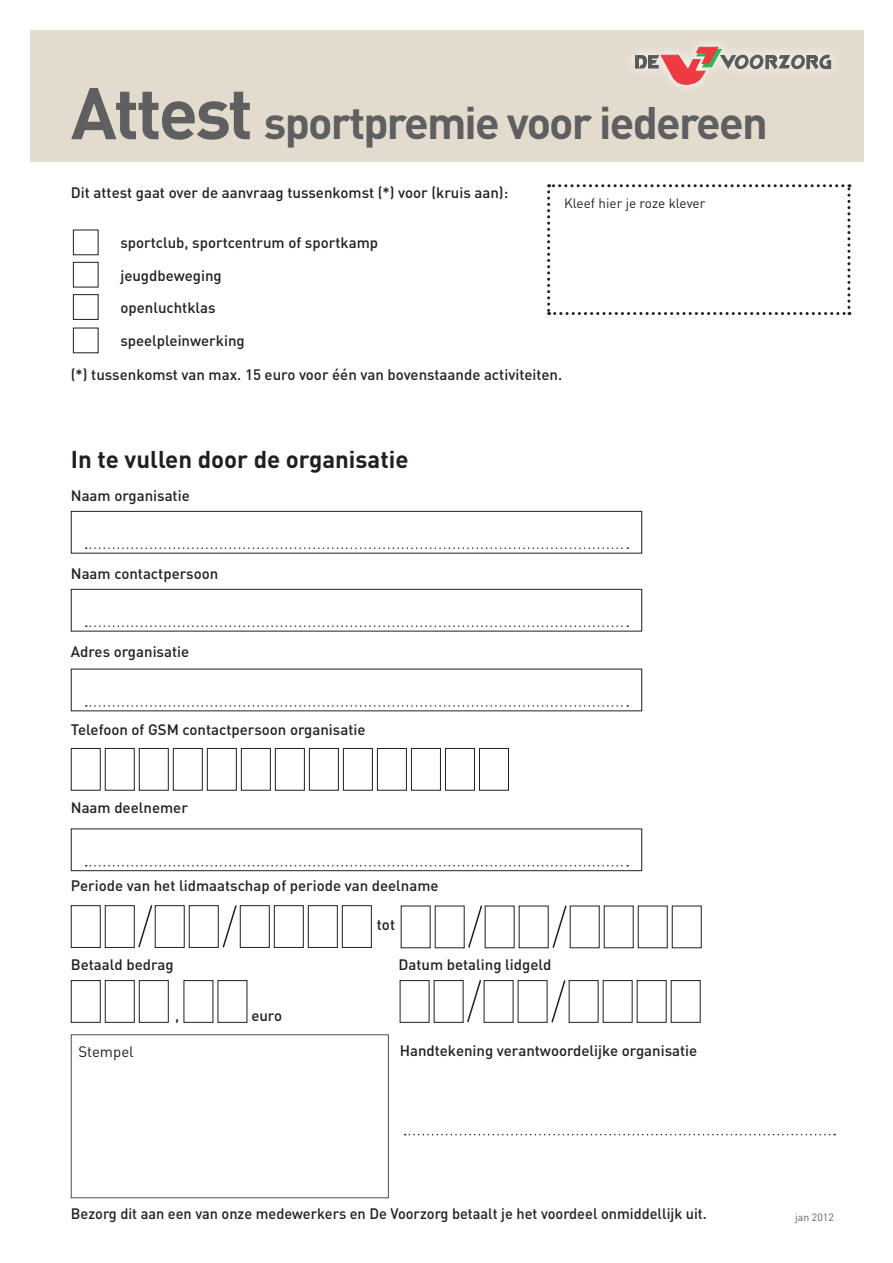
<style>
.page{position:relative;width:893px;height:1263px;background:#fff}
.page>*{position:absolute;margin:0;border:0;box-sizing:border-box;transform-origin:0 0}
.t1{font:700 45px "DIN";letter-spacing:-.04em;color:#5f5f62}
.t2{font:700 24px "DIN";color:#231f20}
.t3{font:500 15px "DIN";color:#231f20}
.t4{font:15px "DIN";color:#231f20}
.t5{font:13.5px "DIN";color:#231f20}
.t6{font:10.5px "DIN";color:#5f5f62}
.s1{font-size:72px}
</style>
<div class="page">
<div style="left:30px;top:30px;width:833px;height:132px;background:#e3dcce"></div>
<svg style="left:547px;top:184px;width:303px;height:131px"></svg>
<div style="left:73px;top:262px;width:26px;height:25px;border:1px solid #231f20"></div>
<div style="left:73px;top:294px;width:26px;height:26px;border:1px solid #231f20"></div>
<div style="left:71px;top:511px;width:571px;height:42px;border:1px solid #231f20"></div>
<svg style="left:86px;top:547px;width:542px;height:2px"></svg>
<div style="left:71px;top:589px;width:571px;height:42px;border:1px solid #231f20"></div>
<svg style="left:86px;top:625px;width:542px;height:2px"></svg>
<svg style="left:86px;top:705px;width:542px;height:2px"></svg>
<div style="left:71px;top:828px;width:571px;height:43px;border:1px solid #231f20"></div>
<svg style="left:86px;top:865px;width:542px;height:1px"></svg>
<div style="left:71px;top:905px;width:30px;height:43px;border:1px solid #231f20"></div>
<div style="left:105px;top:905px;width:30px;height:43px;border:1px solid #231f20"></div>
<div style="left:155px;top:905px;width:30px;height:43px;border:1px solid #231f20"></div>
<div style="left:189px;top:905px;width:30px;height:43px;border:1px solid #231f20"></div>
<div style="left:240px;top:905px;width:30px;height:43px;border:1px solid #231f20"></div>
<div style="left:274px;top:905px;width:30px;height:43px;border:1px solid #231f20"></div>
<div style="left:308px;top:905px;width:30px;height:43px;border:1px solid #231f20"></div>
<div style="left:342px;top:905px;width:30px;height:43px;border:1px solid #231f20"></div>
<svg style="left:138px;top:905px;width:15px;height:43px"></svg>
<svg style="left:222px;top:905px;width:15px;height:43px"></svg>
<div style="left:604px;top:906px;width:30px;height:42px;border:1px solid #231f20"></div>
<div style="left:638px;top:906px;width:30px;height:42px;border:1px solid #231f20"></div>
<div style="left:672px;top:906px;width:30px;height:42px;border:1px solid #231f20"></div>
<svg style="left:468px;top:905px;width:15px;height:43px"></svg>
<svg style="left:552px;top:905px;width:15px;height:43px"></svg>
<div style="left:400px;top:980px;width:29px;height:43px;border:1px solid #231f20"></div>
<div style="left:434px;top:980px;width:29px;height:43px;border:1px solid #231f20"></div>
<div style="left:484px;top:980px;width:29px;height:43px;border:1px solid #231f20"></div>
<div style="left:518px;top:980px;width:29px;height:43px;border:1px solid #231f20"></div>
<div style="left:569px;top:980px;width:29px;height:43px;border:1px solid #231f20"></div>
<div style="left:603px;top:980px;width:29px;height:43px;border:1px solid #231f20"></div>
<div style="left:637px;top:980px;width:29px;height:43px;border:1px solid #231f20"></div>
<div style="left:671px;top:980px;width:30px;height:43px;border:1px solid #231f20"></div>
<svg style="left:467px;top:980px;width:15px;height:43px"></svg>
<svg style="left:551px;top:980px;width:15px;height:43px"></svg>
<svg style="left:635px;top:47px;width:196px;height:38px"></svg>
<svg style="left:405px;top:1134px;width:430px;height:1px"></svg>
<div style="left:71px;top:980px;width:30px;height:43px;border:1px solid #231f20"></div>
<div style="left:105px;top:980px;width:30px;height:43px;border:1px solid #231f20"></div>
<div style="left:139px;top:980px;width:30px;height:43px;border:1px solid #231f20"></div>
<div style="left:184px;top:980px;width:29px;height:43px;border:1px solid #231f20"></div>
<div style="left:218px;top:980px;width:29px;height:43px;border:1px solid #231f20"></div>
<div style="left:71px;top:748px;width:30px;height:43px;border:1px solid #231f20"></div>
<div style="left:105px;top:748px;width:30px;height:43px;border:1px solid #231f20"></div>
<div style="left:139px;top:748px;width:30px;height:43px;border:1px solid #231f20"></div>
<div style="left:173px;top:748px;width:30px;height:43px;border:1px solid #231f20"></div>
<div style="left:207px;top:748px;width:30px;height:43px;border:1px solid #231f20"></div>
<div style="left:241px;top:748px;width:30px;height:43px;border:1px solid #231f20"></div>
<div style="left:275px;top:748px;width:30px;height:43px;border:1px solid #231f20"></div>
<div style="left:309px;top:748px;width:30px;height:43px;border:1px solid #231f20"></div>
<div style="left:343px;top:748px;width:30px;height:43px;border:1px solid #231f20"></div>
<div style="left:377px;top:748px;width:30px;height:43px;border:1px solid #231f20"></div>
<div style="left:411px;top:748px;width:30px;height:43px;border:1px solid #231f20"></div>
<div style="left:445px;top:748px;width:30px;height:43px;border:1px solid #231f20"></div>
<div style="left:479px;top:748px;width:30px;height:43px;border:1px solid #231f20"></div>
<p class="t1" style="left:71px;top:94px;width:698px"><span class="s1">Attest</span> sportpremie voor iedereen</p>
<p class="t3" style="left:71px;top:183px;width:439px">Dit attest gaat over de aanvraag tussenkomst (*) voor (kruis aan):</p>
<p class="t3" style="left:120px;top:233px;width:259px">sportclub, sportcentrum of sportkamp</p>
<p class="t3" style="left:120px;top:266px;width:103px">jeugdbeweging</p>
<p class="t3" style="left:120px;top:298px;width:97px">openluchtklas</p>
<p class="t3" style="left:120px;top:331px;width:126px">speelpleinwerking</p>
<p class="t3" style="left:71px;top:365px;width:493px">(*) tussenkomst van max. 15 euro voor één van bovenstaande activiteiten.</p>
<p class="t5" style="left:564px;top:195px;width:143px">Kleef hier je roze klever</p>
<p class="t2" style="left:71px;top:443px;width:339px">In te vullen door de organisatie</p>
<p class="t3" style="left:71px;top:486px;width:120px">Naam organisatie</p>
<p class="t3" style="left:71px;top:564px;width:149px">Naam contactpersoon</p>
<p class="t3" style="left:71px;top:642px;width:120px">Adres organisatie</p>
<p class="t3" style="left:71px;top:720px;width:296px">Telefoon of GSM contactpersoon organisatie</p>
<p class="t3" style="left:71px;top:798px;width:119px">Naam deelnemer</p>
<p class="t3" style="left:71px;top:876px;width:369px">Periode van het lidmaatschap of periode van deelname</p>
<p class="t3" style="left:377px;top:915px;width:20px">tot</p>
<p class="t3" style="left:71px;top:954px;width:104px">Betaald bedrag</p>
<p class="t3" style="left:398px;top:954px;width:154px">Datum betaling lidgeld</p>
<p class="t3" style="left:175px;top:1005px;width:6px">,</p>
<p class="t3" style="left:251px;top:1005px;width:32px">euro</p>
<p class="t4" style="left:78px;top:1042px;width:57px">Stempel</p>
<p class="t3" style="left:400px;top:1041px;width:299px">Handtekening verantwoordelijke organisatie</p>
<p class="t3" style="left:71px;top:1204px;width:638px">Bezorg dit aan een van onze medewerkers en De Voorzorg betaalt je het voordeel onmiddellijk uit.</p>
<p class="t6" style="left:795px;top:1210px;width:40px">jan 2012</p>
</div>
